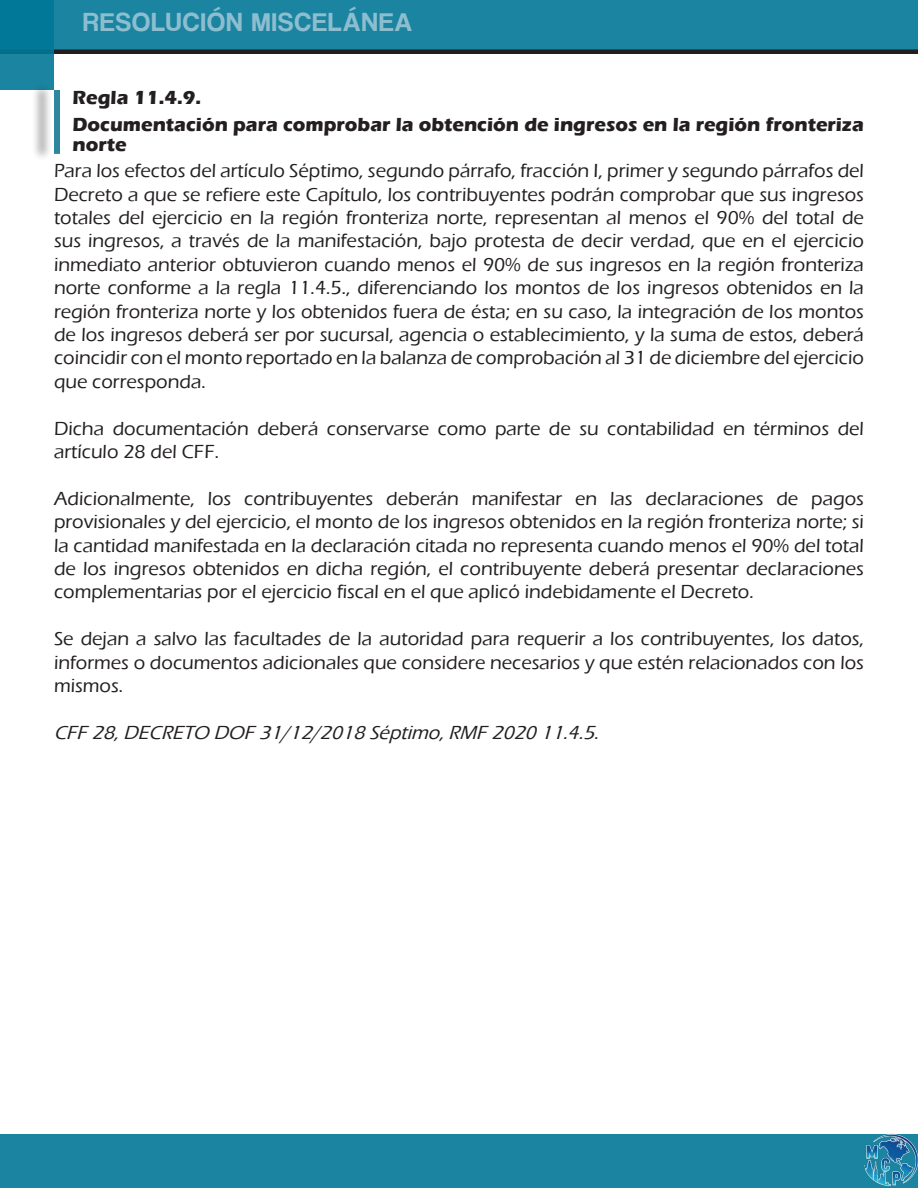
<style>
.page{position:relative;width:918px;height:1188px;background:#fff}
.page>*{position:absolute;margin:0;border:0;box-sizing:border-box;transform-origin:0 0}
.t1{font:27px "Coolvetica Rg";letter-spacing:.05em;color:#9ac5d5}
.t2{font:500 19.5px/23.4px "Eras ITC";color:#231f20;text-align:justify}
.t3{font:700 19.5px/20.2px "Eras ITC";color:#231f20}
.t4{font:italic 500 19.5px "Eras ITC";color:#231f20}
</style>
<div class="page">
<div style="left:0;top:0;width:918px;height:54px;background:#1a84a1"></div>
<div style="left:0;top:1134px;width:918px;height:54px;background:#1a84a1"></div>
<hr style="left:0;top:50px;width:918px;height:4px;background:#231f20">
<img style="left:864px;top:1134px;width:54px;height:53px">
<svg style="left:0;top:0;width:54px;height:90px;background:#0b7c9a"></svg>
<div style="left:31px;top:82px;width:22px;height:80px;background:#231f20;opacity:.5"></div>
<div style="left:54px;top:93px;width:6px;height:58px;background:#2d879e"></div>
<h1 class="t1" style="left:83px;top:6px;width:331px">RESOLUCIÓN MISCELÁNEA</h1>
<p class="t3" style="left:73px;top:87px;width:130px">Regla 11.4.9.</p>
<p class="t3" style="left:73px;top:114px;width:793px">Documentación para comprobar la obtención de ingresos en la región fronteriza norte</p>
<p class="t2" style="left:54px;top:159px;width:812px">Para los efectos del artículo Séptimo, segundo párrafo, fracción I, primer y segundo párrafos del Decreto a que se refiere este Capítulo, los contribuyentes podrán comprobar que sus ingresos totales del ejercicio en la región fronteriza norte, representan al menos el 90% del total de sus ingresos, a través de la manifestación, bajo protesta de decir verdad, que en el ejercicio inmediato anterior obtuvieron cuando menos el 90% de sus ingresos en la región fronteriza norte conforme a la regla 11.4.5., diferenciando los montos de los ingresos obtenidos en la región fronteriza norte y los obtenidos fuera de ésta; en su caso, la integración de los montos de los ingresos deberá ser por sucursal, agencia o establecimiento, y la suma de estos, deberá coincidir con el monto reportado en la balanza de comprobación al 31 de diciembre del ejercicio que corresponda.</p>
<p class="t2" style="left:54px;top:417px;width:812px">Dicha documentación deberá conservarse como parte de su contabilidad en términos del artículo 28 del CFF.</p>
<p class="t2" style="left:54px;top:487px;width:812px">Adicionalmente, los contribuyentes deberán manifestar en las declaraciones de pagos provisionales y del ejercicio, el monto de los ingresos obtenidos en la región fronteriza norte; si la cantidad manifestada en la declaración citada no representa cuando menos el 90% del total de los ingresos obtenidos en dicha región, el contribuyente deberá presentar declaraciones complementarias por el ejercicio fiscal en el que aplicó indebidamente el Decreto.</p>
<p class="t2" style="left:54px;top:627px;width:811px">Se dejan a salvo las facultades de la autoridad para requerir a los contribuyentes, los datos, informes o documentos adicionales que considere necesarios y que estén relacionados con los mismos.</p>
<p class="t4" style="left:54px;top:721px;width:551px">CFF 28,DECRETO DOF 31/ 12/2018 Séptimo,RMF 2020 11.4.5.</p>
</div>
